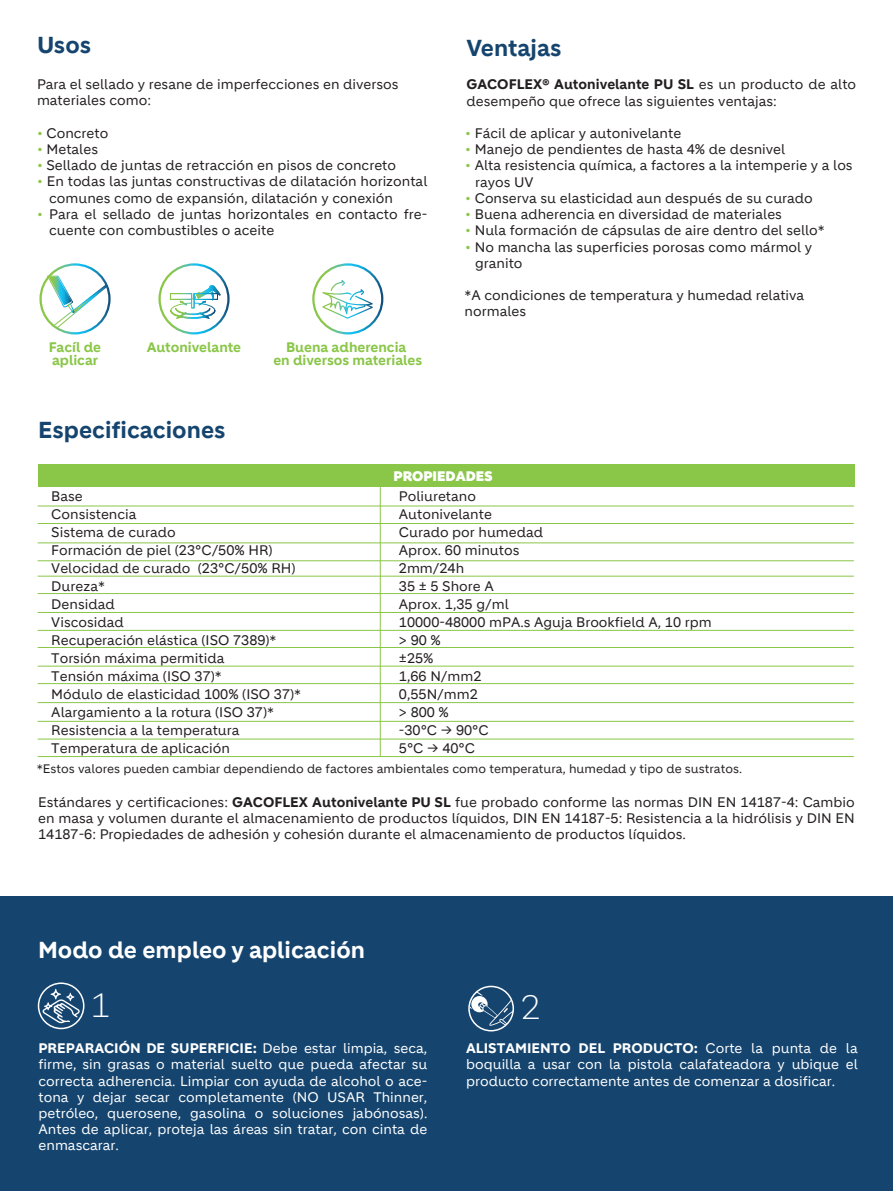
<style>
.page{position:relative;width:893px;height:1191px;background:#fff}
.page>*{position:absolute;margin:0;border:0;box-sizing:border-box;transform-origin:0 0}
.t1{font:300 32.85px "Holcim Headline";color:#fff}
.t2{font:700 22.5px "Holcim";color:#15456f}
.t3{font:700 22.5px "Holcim";color:#fff}
.t4{font:13.5px/18px "Holcim";color:#231f20}
.t5{font:13.5px/16.2px "Holcim";color:#fff;text-align:justify}
.t6{font:700 13.5px/13.2px "Holcim";color:#8ac648;text-align:center}
.t7{font:900 13.5px "Holcim Headline";color:#fff}
.t8{font:12px "Holcim";color:#231f20}
.s1{color:#8ac648}
.s2{font-weight:700}
</style>
<div class="page">
<div style="left:0;top:896px;width:893px;height:295px;background:#15456f"></div>
<div style="left:38px;top:465px;width:817px;height:22px;background:#8ac648"></div>
<hr style="left:38px;top:505px;width:816px;height:1px;background:#8ac648">
<hr style="left:38px;top:523px;width:816px;height:1px;background:#8ac648">
<hr style="left:38px;top:576px;width:816px;height:1px;background:#8ac648">
<hr style="left:38px;top:560px;width:816px;height:1px;background:#8ac648">
<hr style="left:38px;top:542px;width:816px;height:1px;background:#8ac648">
<hr style="left:38px;top:593px;width:816px;height:1px;background:#8ac648">
<hr style="left:38px;top:612px;width:816px;height:1px;background:#8ac648">
<hr style="left:38px;top:630px;width:816px;height:1px;background:#8ac648">
<hr style="left:38px;top:665px;width:816px;height:1px;background:#8ac648">
<hr style="left:38px;top:683px;width:816px;height:1px;background:#8ac648">
<hr style="left:38px;top:702px;width:816px;height:1px;background:#8ac648">
<hr style="left:38px;top:738px;width:816px;height:1px;background:#8ac648">
<hr style="left:38px;top:721px;width:816px;height:1px;background:#8ac648">
<hr style="left:38px;top:756px;width:816px;height:1px;background:#8ac648">
<hr style="left:38px;top:647px;width:816px;height:1px;background:#8ac648">
<hr style="left:380px;top:465px;width:1px;height:291px;background:#8ac648">
<svg style="left:39px;top:263px;width:72px;height:71px"></svg>
<div style="left:38px;top:982px;width:46px;height:47px;border:2px solid #fff;border-radius:50%"></div>
<svg style="left:42px;top:988px;width:38px;height:35px"></svg>
<svg style="left:158px;top:263px;width:72px;height:71px"></svg>
<svg style="left:312px;top:263px;width:71px;height:71px"></svg>
<svg style="left:470px;top:988px;width:43px;height:38px"></svg>
<div style="left:468px;top:985px;width:46px;height:46px;border:2px solid #fff;border-radius:50%"></div>
<h2 class="t2" style="left:37px;top:32px;width:56px">Usos</h2>
<p class="t4" style="left:37px;top:76px;width:363px;line-height:16.2px">Para el sellado y resane de imperfecciones en diversos materiales como:</p>
<p class="t4" style="left:37px;top:124px;width:73px"><span class="s1">•</span> Concreto</p>
<p class="t4" style="left:37px;top:140px;width:63px"><span class="s1">•</span> Metales</p>
<p class="t4" style="left:37px;top:156px;width:361px"><span class="s1">•</span> Sellado de juntas de retracción en pisos de concreto</p>
<p class="t4" style="left:49px;top:173px;width:380px;line-height:16.2px;text-indent:-12px"><span class="s1">•</span> En todas las juntas constructivas de dilatación horizontal comunes como de expansión, dilatación y conexión</p>
<p class="t4" style="left:49px;top:206px;width:380px;line-height:16.2px;text-indent:-12px"><span class="s1">•</span> Para el sellado de juntas horizontales en contacto fre&shy;cuente con combustibles o aceite</p>
<p class="t6" style="left:49px;top:341px;width:54px;text-align:left">Facíl de aplicar</p>
<p class="t6" style="left:147px;top:341px;width:96px">Autonivelante</p>
<h2 class="t2" style="left:38px;top:417px;width:189px">Especificaciones</h2>
<p class="t6" style="left:273px;top:341px;width:150px">Buena adherencia<br>en diversos materiales</p>
<h2 class="t2" style="left:466px;top:35px;width:96px">Ventajas</h2>
<p class="t4" style="left:466px;top:76px;width:391px;line-height:16.5px"><span class="s2">GACOFLEX® Autonivelante PU SL</span> es un producto de alto desempeño que ofrece las siguientes ventajas:</p>
<p class="t4" style="left:465px;top:124px;width:218px"><span class="s1">•</span> Fácil de aplicar y autonivelante</p>
<p class="t4" style="left:465px;top:140px;width:321px"><span class="s1">•</span> Manejo de pendientes de hasta 4% de desnivel</p>
<p class="t4" style="left:475px;top:158px;width:379px;line-height:16.2px;text-indent:-10px"><span class="s1">•</span> Alta resistencia química, a factores a la intemperie y a los rayos UV</p>
<p class="t4" style="left:465px;top:189px;width:349px"><span class="s1">•</span> Conserva su elasticidad aun después de su curado</p>
<p class="t4" style="left:465px;top:205px;width:318px"><span class="s1">•</span> Buena adherencia en diversidad de materiales</p>
<p class="t4" style="left:465px;top:221px;width:361px"><span class="s1">•</span> Nula formación de cápsulas de aire dentro del sello*</p>
<p class="t4" style="left:475px;top:239px;width:339px;line-height:16.2px;text-indent:-10px"><span class="s1">•</span> No mancha las superficies porosas como mármol y granito</p>
<p class="t4" style="left:465px;top:287px;width:341px;line-height:16.2px">*A condiciones de temperatura y humedad relativa normales</p>
<p class="t7" style="left:393px;top:468px;width:101px">PROPIEDADES</p>
<p class="t4" style="left:51px;top:487px;width:251px">Base<br>Consistencia<br>Sistema de curado<br>Formación de piel (23°C/50% HR)<br>Velocidad de curado (23°C/50% RH)<br>Dureza*<br>Densidad<br>Viscosidad<br>Recuperación elástica (ISO 7389)*<br>Torsión máxima permitida<br>Tensión máxima (ISO 37)*<br>Módulo de elasticidad 100% (ISO 37)*<br>Alargamiento a la rotura (ISO 37)*<br>Resistencia a la temperatura<br>Temperatura de aplicación</p>
<p class="t4" style="left:399px;top:487px;width:314px">Poliuretano<br>Autonivelante<br>Curado por humedad<br>Aprox. 60 minutos<br>2mm/24h<br>35 ± 5 Shore A<br>Aprox. 1,35 g/ml<br>10000-48000 mPA.s Aguja Brookfield A, 10 rpm &gt; 90 %<br>±25%<br>1,66 N/mm2<br>0,55N/mm2<br>&gt; 800 %<br>-30°C → 90°C<br>5°C → 40°C</p>
<p class="t8" style="left:37px;top:761px;width:707px">*Estos valores pueden cambiar dependiendo de factores ambientales como temperatura, humedad y tipo de sustratos.</p>
<p class="t4" style="left:38px;top:794px;width:818px;line-height:16.2px;text-align:justify">Estándares y certificaciones: <span class="s2">GACOFLEX Autonivelante PU SL</span> fue probado conforme las normas DIN EN 14187-4: Cambio en masa y volumen durante el almacenamiento de productos líquidos, DIN EN 14187-5: Resistencia a la hidrólisis y DIN EN 14187-6: Propiedades de adhesión y cohesión durante el almacenamiento de productos líquidos.</p>
<h2 class="t3" style="left:38px;top:937px;width:328px">Modo de empleo y aplicación</h2>
<h1 class="t1" style="left:91px;top:986px;width:21px">1</h1>
<h1 class="t1" style="left:521px;top:989px;width:21px">2</h1>
<p class="t5" style="left:39px;top:1040px;width:390px"><span class="s2">PREPARACIÓN DE SUPERFICIE:</span> Debe estar limpia, seca, firme, sin grasas o material suelto que pueda afectar su correcta adherencia. Limpiar con ayuda de alcohol o ace&shy;tona y dejar secar completamente (NO USAR Thinner, petróleo, querosene, gasolina o soluciones jabónosas).<br>Antes de aplicar, proteja las áreas sin tratar, con cinta de enmascarar.</p>
<p class="t5" style="left:466px;top:1040px;width:393px"><span class="s2">ALISTAMIENTO DEL PRODUCTO:</span> Corte la punta de la boquilla a usar con la pistola calafateadora y ubique el producto correctamente antes de comenzar a dosificar.</p>
</div>
